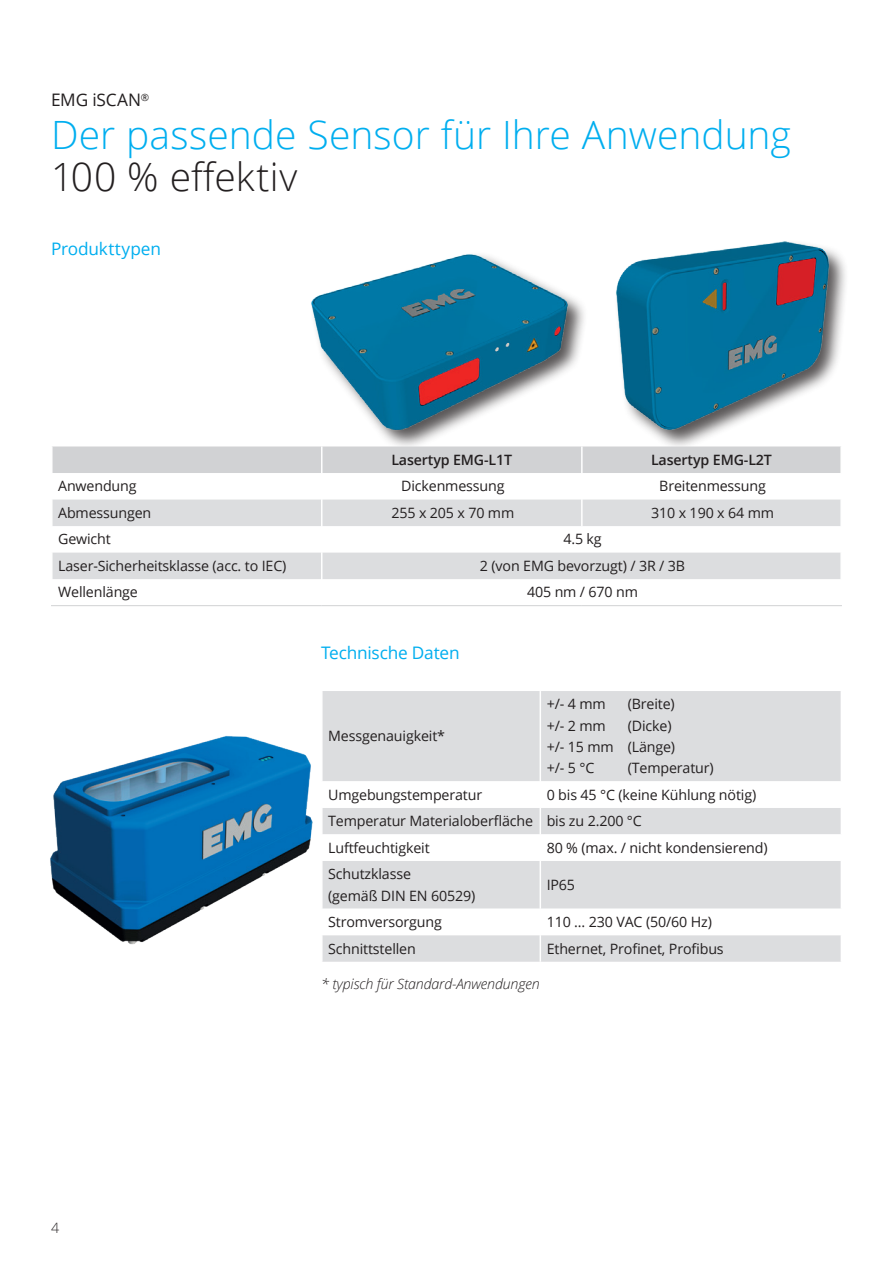
<style>
.page{position:relative;width:893px;height:1263px;background:#fff}
.page>*{position:absolute;margin:0;border:0;box-sizing:border-box;transform-origin:0 0}
.t1{font:300 39px "Open Sans";color:#00aeef}
.t2{font:300 39px "Open Sans";letter-spacing:.005em;color:#231f20}
.t3{font:17.25px "Open Sans";letter-spacing:-.01em;color:#00aeef}
.t4{font:17.25px "Open Sans";letter-spacing:-.01em;color:#231f20}
.t5{font:14.25px/21.3px "Open Sans";letter-spacing:-.01em;color:#231f20}
.t6{font:italic 300 14.25px "Open Sans";letter-spacing:-.01em;color:#231f20}
.t7{font:600 14.25px "Open Sans";letter-spacing:-.01em;color:#231f20}
.t8{font:300 14.25px "Open Sans";color:#231f20}
</style>
<div class="page">
<div style="left:309px;top:251px;width:279px;height:199px;background:#231f20;opacity:.75"></div>
<img style="left:309px;top:251px;width:263px;height:185px">
<div style="left:614px;top:239px;width:236px;height:211px;background:#231f20;opacity:.75"></div>
<img style="left:614px;top:241px;width:220px;height:191px">
<img style="left:50px;top:735px;width:263px;height:210px">
<hr style="left:840px;top:446px;width:2px;height:27px;background:#fff">
<svg style="left:52px;top:446px;width:789px;height:133px"></svg>
<hr style="left:51px;top:605px;width:271px;height:1px;background:#d1d2d4">
<hr style="left:322px;top:605px;width:260px;height:1px;background:#d1d2d4">
<hr style="left:582px;top:605px;width:260px;height:1px;background:#d1d2d4">
<div style="left:323px;top:691px;width:518px;height:271px;background:#dcdddf"></div>
<svg style="left:323px;top:781px;width:518px;height:154px"></svg>
<hr style="left:540px;top:691px;width:1px;height:90px;background:#fff">
<svg style="left:540px;top:781px;width:1px;height:80px"></svg>
<hr style="left:540px;top:861px;width:1px;height:48px;background:#fff">
<svg style="left:540px;top:909px;width:1px;height:53px"></svg>
<p class="t4" style="left:51px;top:88px;width:100px">EMG iSCAN<sup>®</sup></p>
<h1 class="t1" style="left:51px;top:108px;width:741px">Der passende Sensor für Ihre Anwendung</h1>
<h1 class="t2" style="left:51px;top:150px;width:248px">100 % effektiv</h1>
<p class="t3" style="left:51px;top:237px;width:111px">Produkttypen</p>
<p class="t7" style="left:391px;top:450px;width:122px">Lasertyp EMG-L1T</p>
<p class="t7" style="left:651px;top:450px;width:122px">Lasertyp EMG-L2T</p>
<p class="t5" style="left:58px;top:475px;width:80px">Anwendung</p>
<p class="t5" style="left:401px;top:475px;width:105px">Dickenmessung</p>
<p class="t5" style="left:659px;top:475px;width:108px">Breitenmessung</p>
<p class="t5" style="left:58px;top:502px;width:95px">Abmessungen</p>
<p class="t5" style="left:391px;top:502px;width:124px">255 x 205 x 70 mm</p>
<p class="t5" style="left:651px;top:502px;width:124px">310 x 190 x 64 mm</p>
<p class="t5" style="left:58px;top:528px;width:54px">Gewicht</p>
<p class="t5" style="left:563px;top:528px;width:40px">4.5 kg</p>
<p class="t5" style="left:58px;top:555px;width:230px">Laser-Sicherheitsklasse (acc. to IEC)</p>
<p class="t5" style="left:480px;top:555px;width:207px">2 (von EMG bevorzugt) / 3R / 3B</p>
<p class="t5" style="left:58px;top:581px;width:81px">Wellenlänge</p>
<p class="t5" style="left:527px;top:581px;width:112px">405 nm / 670 nm</p>
<p class="t3" style="left:321px;top:641px;width:140px">Technische Daten</p>
<p class="t5" style="left:328px;top:725px;width:118px">Messgenauigkeit*</p>
<p class="t5" style="left:547px;top:693px;width:61px">+/- 4 mm</p>
<p class="t5" style="left:628px;top:693px;width:49px">(Breite)</p>
<p class="t5" style="left:547px;top:714px;width:61px">+/- 2 mm</p>
<p class="t5" style="left:547px;top:714px;width:130px;text-indent:81px">(Dicke) +/- 15 mm (Länge) +/- 5 °C</p>
<p class="t5" style="left:628px;top:757px;width:88px">(Temperatur)</p>
<p class="t5" style="left:328px;top:781px;width:430px;line-height:26.5px;text-indent:219px">0 bis 45 °C (keine Kühlung nötig)<br>Temperatur Materialoberfläche bis zu 2.200 °C<br>Luftfeuchtigkeit</p>
<p class="t5" style="left:328px;top:783px;width:156px">Umgebungstemperatur</p>
<p class="t5" style="left:547px;top:836px;width:223px">80 % (max. / nicht kondensierend)</p>
<p class="t5" style="left:328px;top:863px;width:149px">Schutzklasse<br>(gemäß DIN EN 60529)</p>
<p class="t5" style="left:547px;top:874px;width:30px">IP65</p>
<p class="t5" style="left:328px;top:911px;width:115px">Stromversorgung</p>
<p class="t5" style="left:547px;top:911px;width:167px">110 ... 230 VAC (50/60 Hz)</p>
<p class="t5" style="left:328px;top:937px;width:89px">Schnittstellen</p>
<p class="t5" style="left:547px;top:937px;width:179px">Ethernet, Profinet, Profibus</p>
<p class="t8" style="left:51px;top:1218px;width:10px">4</p>
<p class="t6" style="left:321px;top:974px;width:220px">* typisch für Standard-Anwendungen</p>
</div>
